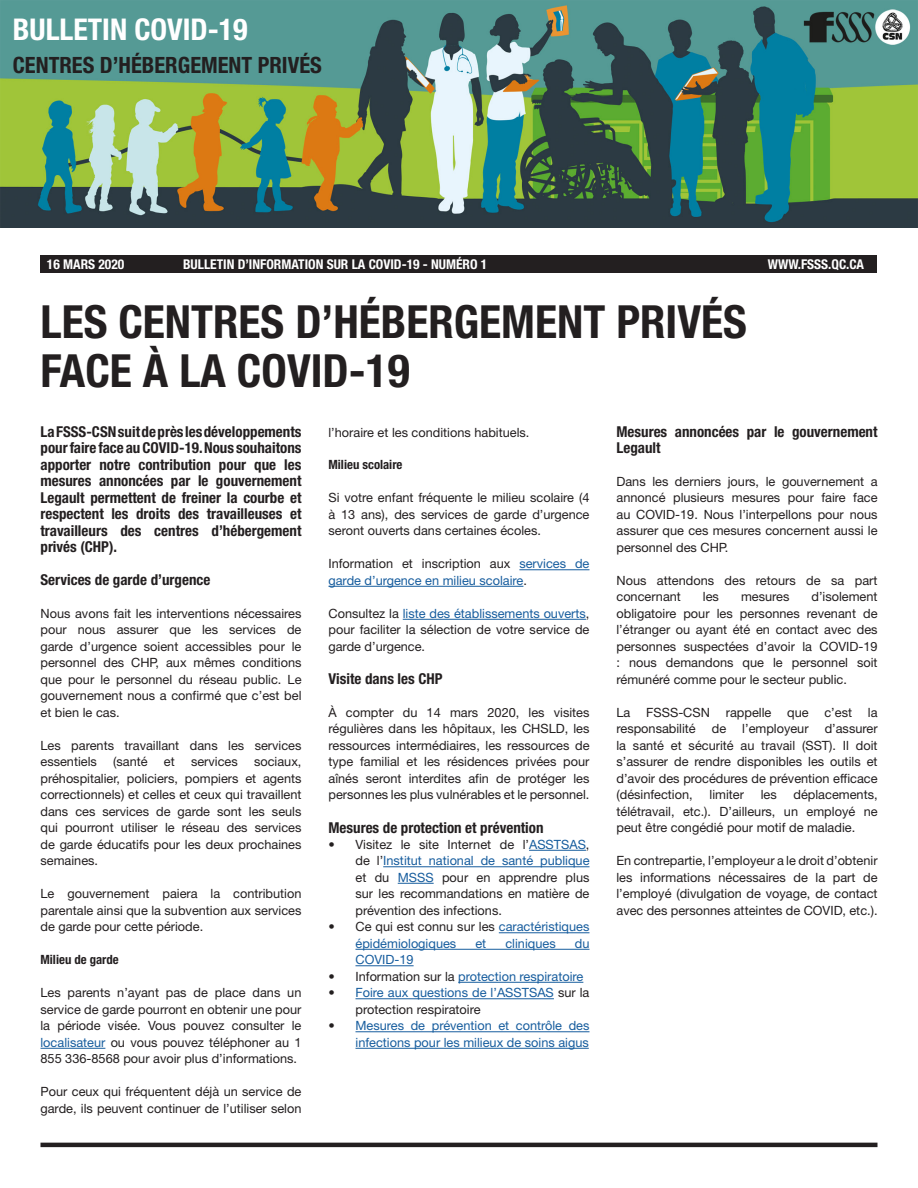
<style>
.page{position:relative;width:918px;height:1188px;background:#fff}
.page>*{position:absolute;margin:0;border:0;box-sizing:border-box;transform-origin:0 0}
.t1{font:700 condensed 45.75px/49.5px "Helvetica Neue LT Std";color:#231f20}
.t2{font:700 condensed 30px "Helvetica Neue LT Std";color:#fff}
.t3{font:700 condensed 22.5px "Helvetica Neue LT Std";color:#231f20}
.t4{font:700 condensed 15px/16.5px "Helvetica Neue LT Std";color:#231f20}
.t5{font:700 condensed 13.5px "Helvetica Neue LT Std";color:#fff}
.t6{font:12.75px/16.5px "Helvetica Neue LT Std";color:#231f20;text-align:justify}
.t7{font:12.75px/16.5px "Helvetica Neue LT Std";color:#175d9e}
.t8{font:700 condensed 12.75px "Helvetica Neue LT Std";color:#231f20}
.s1{color:#231f20}
.s2{color:#175d9e}
</style>
<div class="page">
<hr style="left:40px;top:1048px;width:65px;height:1px;background:#175d9e">
<hr style="left:519px;top:569px;width:70px;height:1px;background:#175d9e">
<hr style="left:328px;top:586px;width:195px;height:1px;background:#175d9e">
<hr style="left:403px;top:619px;width:183px;height:1px;background:#175d9e">
<hr style="left:529px;top:850px;width:57px;height:1px;background:#175d9e">
<hr style="left:383px;top:866px;width:207px;height:1px;background:#175d9e">
<hr style="left:398px;top:883px;width:36px;height:1px;background:#175d9e">
<hr style="left:499px;top:932px;width:90px;height:1px;background:#175d9e">
<hr style="left:356px;top:949px;width:234px;height:1px;background:#175d9e">
<hr style="left:356px;top:965px;width:58px;height:1px;background:#175d9e">
<hr style="left:458px;top:982px;width:125px;height:1px;background:#175d9e">
<hr style="left:356px;top:998px;width:198px;height:1px;background:#175d9e">
<hr style="left:356px;top:1031px;width:234px;height:1px;background:#175d9e">
<hr style="left:356px;top:1048px;width:233px;height:1px;background:#175d9e">
<hr style="left:40px;top:1143px;width:838px;height:4px;background:#231f20">
<div style="left:40px;top:255px;width:838px;height:18px;background:#231f20"></div>
<img style="left:0;top:0;width:918px;height:227px">
<h2 class="t2" style="left:13px;top:12px;width:236px">BULLETIN COVID-19</h2>
<h3 class="t3" style="left:13px;top:52px;width:311px">CENTRES D’HÉBERGEMENT PRIVÉS</h3>
<p class="t5" style="left:47px;top:256px;width:79px">16 MARS 2020</p>
<p class="t5" style="left:183px;top:256px;width:306px">BULLETIN D’INFORMATION SUR LA COVID-19 - NUMÉRO 1</p>
<p class="t5" style="left:768px;top:256px;width:98px">WWW.FSSS.QC.CA</p>
<h1 class="t1" style="left:40px;top:296px;width:708px">LES CENTRES D’HÉBERGEMENT PRIVÉS<br>FACE À LA COVID-19</h1>
<p class="t4" style="left:40px;top:423px;width:263px;text-align:justify">La FSSS-CSN suit de près les développements pour faire face au COVID-19. Nous souhaitons apporter notre contribution pour que les mesures annoncées par le gouvernement Legault permettent de freiner la courbe et respectent les droits des travailleuses et travailleurs des centres d’hébergement privés (CHP).</p>
<p class="t4" style="left:40px;top:571px;width:171px">Services de garde d’urgence</p>
<p class="t6" style="left:40px;top:605px;width:263px">Nous avons fait les interventions nécessaires pour nous assurer que les services de garde d’urgence soient accessibles pour le personnel des CHP, aux mêmes conditions que pour le personnel du réseau public. Le gouvernement nous a confirmé que c’est bel et bien le cas.</p>
<p class="t6" style="left:40px;top:737px;width:263px">Les parents travaillant dans les services essentiels</p>
<p class="t4" style="left:616px;top:423px;width:263px">Mesures annoncées par le gouvernement<br>Legault</p>
<p class="t6" style="left:616px;top:473px;width:263px">Dans les derniers jours, le gouvernement a annoncé plusieurs mesures pour faire face au COVID-19. Nous l’interpellons pour nous assurer que ces mesures concernent aussi le personnel des CHP.</p>
<p class="t6" style="left:616px;top:572px;width:263px">Nous attendons des retours de sa part concernant</p>
<p class="t6" style="left:328px;top:424px;width:202px">l’horaire et les conditions habituels.</p>
<p class="t8" style="left:328px;top:457px;width:76px">Milieu scolaire</p>
<p class="t6" style="left:328px;top:490px;width:262px">Si votre enfant fréquente le milieu scolaire (4 à 13 ans), des services de garde d’urgence seront ouverts dans certaines écoles.</p>
<p class="t7" style="left:328px;top:556px;width:262px"><span class="s1">Information et inscription aux</span> services de garde d’urgence en milieu scolaire<span class="s1">.</span></p>
<p class="t6" style="left:328px;top:605px;width:262px">Consultez la <span class="s2">liste des établissements ouverts</span>, pour faciliter la sélection de votre service de garde d’urgence.</p>
<p class="t4" style="left:328px;top:670px;width:116px">Visite dans les CHP</p>
<p class="t6" style="left:328px;top:704px;width:263px">À compter du 14 mars 2020, les visites régulières dans les hôpitaux, les CHSLD, les ressources intermédiaires, les ressources de type familial et les résidences privées pour aînés seront interdites afin de protéger les personnes les plus vulnérables et le personnel.</p>
<p class="t4" style="left:328px;top:819px;width:217px">Mesures de protection et prévention</p>
<p class="t6" style="left:356px;top:836px;width:236px;text-indent:-27px">• Visitez le site Internet de l’<span class="s2">ASSTSAS</span>, de l’<span class="s2">Institut national de santé publique </span>et du <span class="s2">MSSS</span> pour en apprendre plus sur les recommandations en matière de prévention des infections.</p>
<p class="t7" style="left:356px;top:919px;width:236px;text-indent:-27px"><span class="s1">• Ce qui est connu sur les</span> caractéristiques épidémiologiques</p>
<p class="t6" style="left:616px;top:589px;width:263px;text-indent:195px">d’isolement obligatoire pour les personnes revenant de l’étranger ou ayant été en contact avec des personnes suspectées d’avoir la COVID-19 : nous demandons que le personnel soit rémunéré comme pour le secteur public.</p>
<p class="t6" style="left:616px;top:704px;width:263px">La FSSS-CSN rappelle que c’est la responsabilité</p>
<p class="t6" style="left:703px;top:589px;width:18px">les</p>
<p class="t6" style="left:741px;top:589px;width:50px">mesures</p>
<p class="t6" style="left:616px;top:721px;width:263px;text-indent:208px">d’assurer la santé et sécurité au travail (SST). Il doit s’assurer de rendre disponibles les outils et d’avoir des procédures de prévention efficace (désinfection,</p>
<p class="t6" style="left:712px;top:721px;width:16px">de</p>
<p class="t6" style="left:742px;top:721px;width:68px">l’employeur</p>
<p class="t6" style="left:113px;top:754px;width:36px">(santé</p>
<p class="t6" style="left:164px;top:754px;width:12px">et</p>
<p class="t6" style="left:191px;top:754px;width:48px">services</p>
<p class="t6" style="left:40px;top:754px;width:263px;text-indent:214px">sociaux, préhospitalier, policiers, pompiers et agents correctionnels) et celles et ceux qui travaillent dans ces services de garde sont les seuls qui pourront utiliser le réseau des services de garde éducatifs pour les deux prochaines semaines.</p>
<p class="t6" style="left:40px;top:886px;width:263px">Le gouvernement paiera la contribution parentale ainsi que la subvention aux services de garde pour cette période.</p>
<p class="t8" style="left:40px;top:952px;width:80px">Milieu de garde</p>
<p class="t6" style="left:40px;top:985px;width:263px">Les parents n’ayant pas de place dans un service de garde pourront en obtenir une pour la période visée. Vous pouvez consulter le <span class="s2">localisateur</span> ou vous pouvez téléphoner au 1<br>855 336-8568 pour avoir plus d’informations.</p>
<p class="t6" style="left:40px;top:1084px;width:262px">Pour ceux qui fréquentent déjà un service de garde, ils peuvent continuer de l’utiliser selon</p>
<p class="t6" style="left:616px;top:787px;width:263px;text-indent:177px">déplacements, télétravail, etc.). D’ailleurs, un employé ne peut être congédié pour motif de maladie.</p>
<p class="t6" style="left:616px;top:853px;width:263px">En contrepartie, l’employeur a le droit d’obtenir les informations nécessaires de la part de l’employé (divulgation de voyage, de contact avec des personnes atteintes de COVID, etc.).</p>
<p class="t6" style="left:710px;top:787px;width:36px">limiter</p>
<p class="t6" style="left:761px;top:787px;width:18px">les</p>
<p class="t7" style="left:475px;top:935px;width:12px">et</p>
<p class="t7" style="left:505px;top:935px;width:52px">cliniques</p>
<p class="t7" style="left:575px;top:935px;width:16px">du</p>
<p class="t7" style="left:356px;top:952px;width:60px">COVID-19</p>
<p class="t7" style="left:328px;top:968px;width:256px"><span class="s1">• Information sur la</span> protection respiratoire</p>
<p class="t6" style="left:356px;top:985px;width:235px;text-indent:-27px">• <span class="s2">Foire aux questions de l’ASSTSAS</span> sur la protection respiratoire</p>
<p class="t7" style="left:328px;top:1018px;width:263px;text-align:right"><span class="s1">•</span> Mesures de prévention et contrôle des infections pour les milieux de soins aigus</p>
</div>
